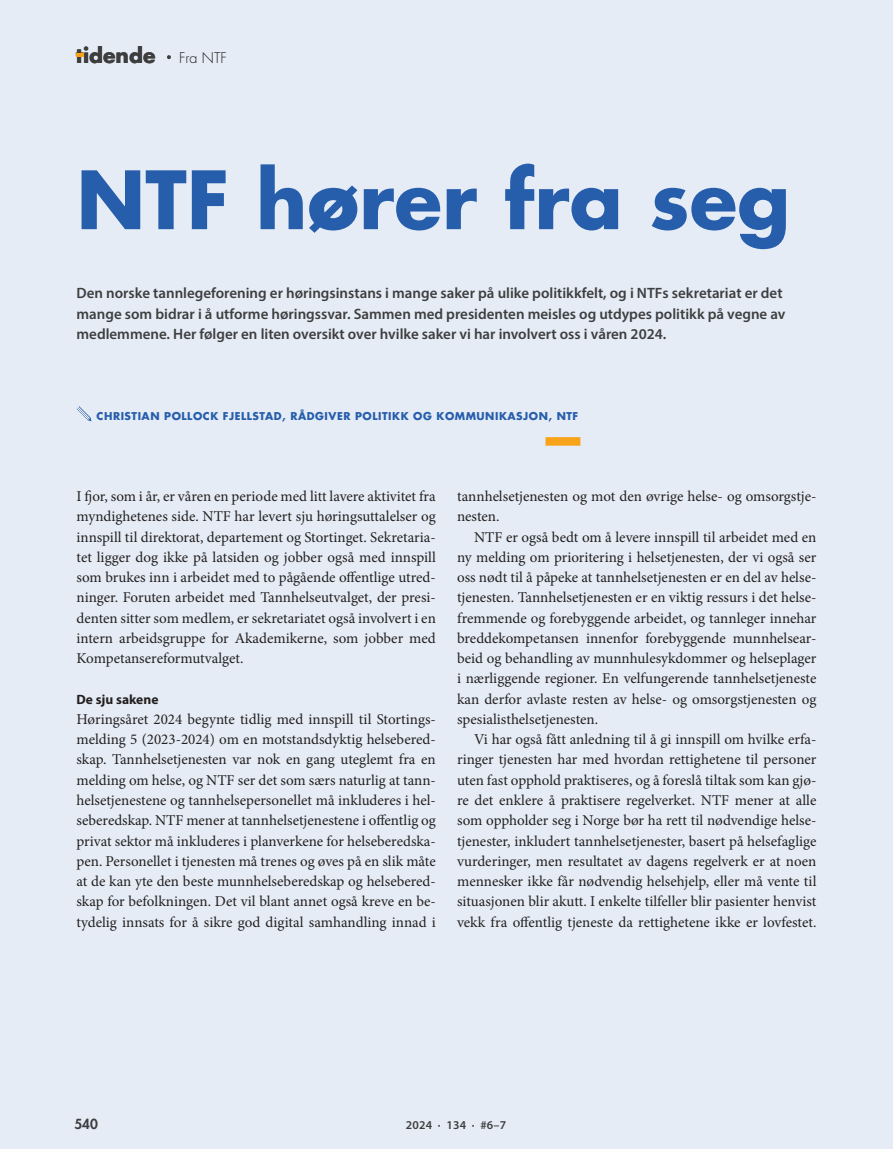
<style>
.page{position:relative;width:893px;height:1149px;background:#fff}
.page>*{position:absolute;margin:0;border:0;box-sizing:border-box;transform-origin:0 0}
.t1{font:700 78px "Futura Std";color:#275eac}
.t2{font:700 20.4px "Futura Std";color:#3e3e3f}
.t3{font:15px/20.2px "Minion Pro";color:#231f20;text-align:justify}
.t4{font:600 15px/20.2px "Myriad Pro";color:#3e3e3f}
.t5{font:300 14.4px "Futura Std";color:#231f20}
.t6{font:700 13.5px "Myriad Pro";color:#231f20}
.t7{font:800 13.5px "Futura Std";color:#3e3e3f}
.t8{font:600 12px "Myriad Pro";letter-spacing:.02em;color:#3e3e3f}
.t9{font:700 10.5px "Futura Std";letter-spacing:.05em;color:#275eac}
</style>
<div class="page">
<div style="left:0;top:0;width:893px;height:1148px;background:#e5ecf5"></div>
<svg style="left:167px;top:55px;width:4px;height:4px"></svg>
<svg style="left:76px;top:53px;width:7px;height:3px"></svg>
<div style="left:545px;top:437px;width:35px;height:8px;background:#f9a31b"></div>
<svg style="left:73px;top:402px;width:22px;height:22px"></svg>
<h2 class="t2" style="left:76px;top:42px;width:81px">tidende</h2>
<p class="t5" style="left:179px;top:49px;width:49px">Fra NTF</p>
<h1 class="t1" style="left:77px;top:148px;width:715px">NTF hører fra seg</h1>
<p class="t4" style="left:77px;top:283px;width:710px">Den norske tannlegeforening er høringsinstans i mange saker på ulike politikkfelt, og i NTFs sekretariat er det mange som bidrar i å utforme høringssvar. Sammen med presidenten meisles og utdypes politikk på vegne av medlemmene. Her følger en liten oversikt over hvilke saker vi har involvert oss i våren 2024.</p>
<p class="t9" style="left:97px;top:409px;width:483px">CHRISTIAN POLLOCK FJELLSTAD, RÅDGIVER POLITIKK OG KOMMUNIKASJON, NTF</p>
<p class="t3" style="left:77px;top:486px;width:361px">I fjor, som i år, er våren en periode med litt lavere aktivitet fra myndighetenes side. NTF har levert sju høringsuttalelser og innspill til direktorat, departement og Stortinget. Sekretaria&shy;tet ligger dog ikke på latsiden og jobber også med innspill som brukes inn i arbeidet med to pågående offentlige utred&shy;ninger. Foruten arbeidet med Tannhelseutvalget, der presi&shy;denten sitter som medlem, er sekretariatet også involvert i en intern arbeidsgruppe for Akademikerne, som jobber med Kompetansereformutvalget.</p>
<p class="t6" style="left:77px;top:690px;width:83px">De sju sakene</p>
<p class="t3" style="left:77px;top:708px;width:361px">Høringsåret 2024 begynte tidlig med innspill til Stortings&shy;melding 5 (2023-2024) om en motstandsdyktig helsebered&shy;skap. Tannhelsetjenesten var nok en gang uteglemt fra en melding om helse, og NTF ser det som særs naturlig at tann&shy;helsetjenestene og tannhelsepersonellet må inkluderes i hel&shy;seberedskap. NTF mener at tannhelsetjenestene i offentlig og privat sektor må inkluderes i planverkene for helseberedska&shy;pen. Personellet i tjenesten må trenes og øves på en slik måte at de kan yte den beste munnhelseberedskap og helsebered&shy;skap for befolkningen. Det vil blant annet også kreve en be&shy;tydelig innsats for å sikre god digital samhandling innad i</p>
<p class="t3" style="left:457px;top:486px;width:361px">tannhelsetjenesten og mot den øvrige helse- og omsorgstje&shy;nesten.</p>
<p class="t3" style="left:457px;top:526px;width:361px;text-indent:17px">NTF er også bedt om å levere innspill til arbeidet med en ny melding om prioritering i helsetjenesten, der vi også ser oss nødt til å påpeke at tannhelsetjenesten er en del av helse&shy;tjenesten. Tannhelsetjenesten er en viktig ressurs i det helse&shy;fremmende og forebyggende arbeidet, og tannleger innehar breddekompetansen innenfor forebyggende munnhelsear&shy;beid og behandling av munnhulesykdommer og helseplager i nærliggende regioner. En velfungerende tannhelsetjeneste kan derfor avlaste resten av helse- og omsorgstjenesten og spesialisthelsetjenesten.</p>
<p class="t3" style="left:457px;top:729px;width:361px;text-indent:17px">Vi har også fått anledning til å gi innspill om hvilke erfa&shy;ringer tjenesten har med hvordan rettighetene til personer uten fast opphold praktiseres, og å foreslå tiltak som kan gjø&shy;re det enklere å praktisere regelverket. NTF mener at alle som oppholder seg i Norge bør ha rett til nødvendige helse&shy;tjenester, inkludert tannhelsetjenester, basert på helsefaglige vurderinger, men resultatet av dagens regelverk er at noen mennesker ikke får nødvendig helsehjelp, eller må vente til situasjonen blir akutt. I enkelte tilfeller blir pasienter henvist vekk fra offentlig tjeneste da rettighetene ikke er lovfestet.</p>
<p class="t7" style="left:74px;top:1115px;width:25px">540</p>
<p class="t8" style="left:406px;top:1117px;width:102px">2024 · 134 · #6–7</p>
</div>
